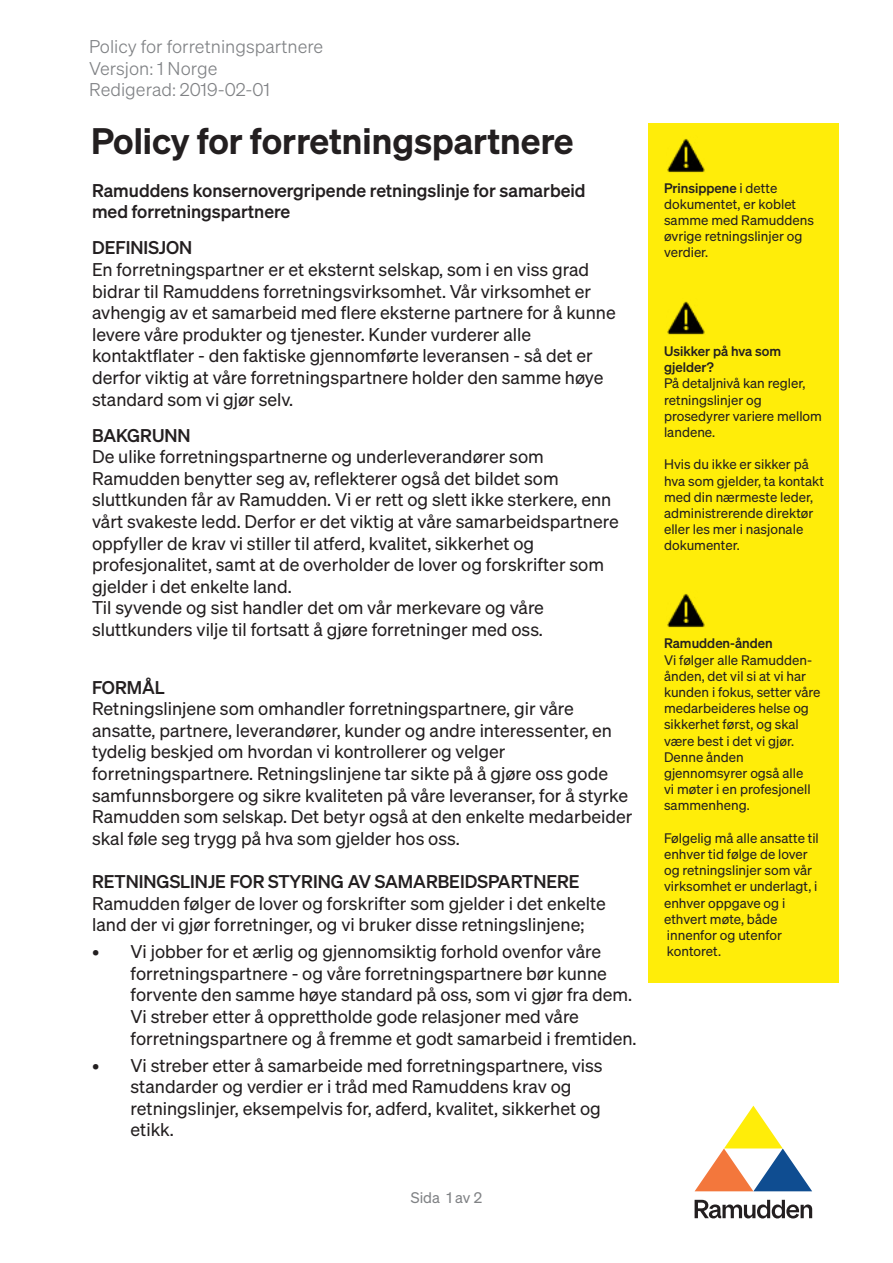
<style>
.page{position:relative;width:893px;height:1263px;background:#fff}
.page>*{position:absolute;margin:0;border:0;box-sizing:border-box;transform-origin:0 0}
.t1{font:600 36px "Sohne";color:#231f20}
.t2{font:18px/21.6px "Sohne Buch";color:#231f20}
.t3{font:18px "Sohne Kraftig";color:#231f20}
.t4{font:18px "Sohne Leicht";color:#808285}
.t5{font:15px "Sohne Buch";color:#808285}
.t6{font:13.5px/16.2px "Sohne Buch";color:#231f20}
.t7{font:13.5px "Sohne Kraftig";color:#231f20}
.s1{font-family:"Sohne Buch"}
</style>
<div class="page">
<svg style="left:695px;top:1200px;width:117px;height:18px"></svg>
<svg style="left:695px;top:1106px;width:117px;height:85px"></svg>
<div style="left:648px;top:123px;width:191px;height:860px;background:#ffed09"></div>
<img style="left:667px;top:139px;width:38px;height:34px">
<img style="left:667px;top:301px;width:38px;height:34px">
<img style="left:667px;top:594px;width:38px;height:34px">
<p class="t4" style="left:89px;top:36px;width:236px">Policy for forretningspartnere</p>
<p class="t4" style="left:89px;top:58px;width:130px">Versjon: 1 Norge</p>
<p class="t4" style="left:89px;top:79px;width:182px">Redigerad: 2019-02-01</p>
<p class="t1" style="left:91px;top:118px;width:484px">Policy for forretningspartnere</p>
<p class="t3" style="left:92px;top:179px;width:495px">Ramuddens konsernovergripende retningslinje for samarbeid</p>
<p class="t3" style="left:92px;top:201px;width:200px">med forretningspartnere</p>
<p class="t3" style="left:92px;top:237px;width:102px">DEFINISJON</p>
<p class="t2" style="left:92px;top:258px;width:525px">En forretningspartner er et eksternt selskap, som i en viss grad bidrar til Ramuddens forretningsvirksomhet. Vår virksomhet er avhengig av et samarbeid med flere eksterne partnere for å kunne levere våre produkter og tjenester. Kunder vurderer alle</p>
<p class="t2" style="left:92px;top:345px;width:502px">kontaktflater - den faktiske gjennomførte leveransen - så det er</p>
<p class="t2" style="left:92px;top:366px;width:513px">derfor viktig at våre forretningspartnere holder den samme høye standard som vi gjør selv.</p>
<p class="t3" style="left:92px;top:424px;width:100px">BAKGRUNN</p>
<p class="t2" style="left:92px;top:445px;width:453px">De ulike forretningspartnerne og underleverandører som</p>
<p class="t2" style="left:92px;top:467px;width:468px">Ramudden benytter seg av, reflekterer også det bildet som</p>
<p class="t2" style="left:92px;top:489px;width:528px">sluttkunden får av Ramudden. Vi er rett og slett ikke sterkere, enn vårt svakeste ledd. Derfor er det viktig at våre samarbeidspartnere oppfyller de krav vi stiller til atferd, kvalitet, sikkerhet og</p>
<p class="t2" style="left:92px;top:553px;width:513px">profesjonalitet, samt at de overholder de lover og forskrifter som gjelder i det enkelte land.</p>
<p class="t2" style="left:92px;top:597px;width:453px">Til syvende og sist handler det om vår merkevare og våre</p>
<p class="t2" style="left:92px;top:618px;width:452px">sluttkunders vilje til fortsatt å gjøre forretninger med oss.</p>
<p class="t3" style="left:92px;top:676px;width:74px">FORMÅL</p>
<p class="t2" style="left:92px;top:697px;width:483px">Retningslinjene som omhandler forretningspartnere, gir våre</p>
<p class="t2" style="left:92px;top:719px;width:522px">ansatte, partnere, leverandører, kunder og andre interessenter, en tydelig beskjed om hvordan vi kontrollerer og velger</p>
<p class="t2" style="left:92px;top:762px;width:542px">forretningspartnere. Retningslinjene tar sikte på å gjøre oss gode samfunnsborgere og sikre kvaliteten på våre leveranser, for å styrke Ramudden som selskap. Det betyr også at den enkelte medarbeider skal føle seg trygg på hva som gjelder hos oss.</p>
<p class="t3" style="left:92px;top:870px;width:489px">RETNINGSLINJE FOR STYRING AV SAMARBEIDSPARTNERE</p>
<p class="t2" style="left:92px;top:892px;width:515px">Ramudden følger de lover og forskrifter som gjelder i det enkelte land der vi gjør forretninger, og vi bruker disse retningslinjene;</p>
<p class="t2" style="left:92px;top:940px;width:511px">• Vi jobber for et ærlig og gjennomsiktig forhold ovenfor våre</p>
<p class="t2" style="left:131px;top:962px;width:478px">forretningspartnere - og våre forretningspartnere bør kunne</p>
<p class="t2" style="left:131px;top:984px;width:503px">forvente den samme høye standard på oss, som vi gjør fra dem.</p>
<p class="t2" style="left:131px;top:1005px;width:450px">Vi streber etter å opprettholde gode relasjoner med våre</p>
<p class="t2" style="left:131px;top:1027px;width:508px">forretningspartnere og å fremme et godt samarbeid i fremtiden.</p>
<p class="t2" style="left:92px;top:1054px;width:512px">• Vi streber etter å samarbeide med forretningspartnere, viss</p>
<p class="t2" style="left:131px;top:1075px;width:442px">standarder og verdier er i tråd med Ramuddens krav og</p>
<p class="t2" style="left:131px;top:1097px;width:472px">retningslinjer, eksempelvis for, adferd, kvalitet, sikkerhet og</p>
<p class="t2" style="left:131px;top:1119px;width:45px">etikk.</p>
<p class="t5" style="left:411px;top:1189px;width:73px">Sida 1 av 2</p>
<p class="t7" style="left:664px;top:179px;width:115px">Prinsippene <span class="s1">i dette</span></p>
<p class="t6" style="left:664px;top:196px;width:134px">dokumentet, er koblet</p>
<p class="t6" style="left:664px;top:212px;width:151px">samme med Ramuddens øvrige retningslinjer og verdier.</p>
<p class="t7" style="left:664px;top:343px;width:118px">Usikker på hva som</p>
<p class="t7" style="left:664px;top:359px;width:51px">gjelder?</p>
<p class="t6" style="left:664px;top:375px;width:143px">På detaljnivå kan regler, retningslinjer og</p>
<p class="t6" style="left:664px;top:408px;width:159px">prosedyrer variere mellom landene.</p>
<p class="t6" style="left:664px;top:456px;width:162px">Hvis du ikke er sikker på hva som gjelder, ta kontakt med din nærmeste leder, administrerende direktør eller les mer i nasjonale dokumenter.</p>
<p class="t7" style="left:664px;top:635px;width:110px">Ramudden-ånden</p>
<p class="t6" style="left:664px;top:651px;width:150px">Vi følger alle Ramudden-</p>
<p class="t6" style="left:664px;top:668px;width:158px">ånden, det vil si at vi har kunden i fokus, setter våre medarbeideres helse og sikkerhet først, og skal være best i det vi gjør.</p>
<p class="t6" style="left:664px;top:749px;width:81px">Denne ånden</p>
<p class="t6" style="left:664px;top:765px;width:148px">gjennomsyrer også alle vi møter i en profesjonell sammenheng.</p>
<p class="t6" style="left:664px;top:830px;width:156px">Følgelig må alle ansatte til enhver tid følge de lover og retningslinjer som vår virksomhet er underlagt, i enhver oppgave og i</p>
<p class="t6" style="left:664px;top:911px;width:115px">ethvert møte, både</p>
<p class="t6" style="left:667px;top:927px;width:117px">innenfor og utenfor</p>
<p class="t6" style="left:667px;top:943px;width:56px">kontoret.</p>
</div>
